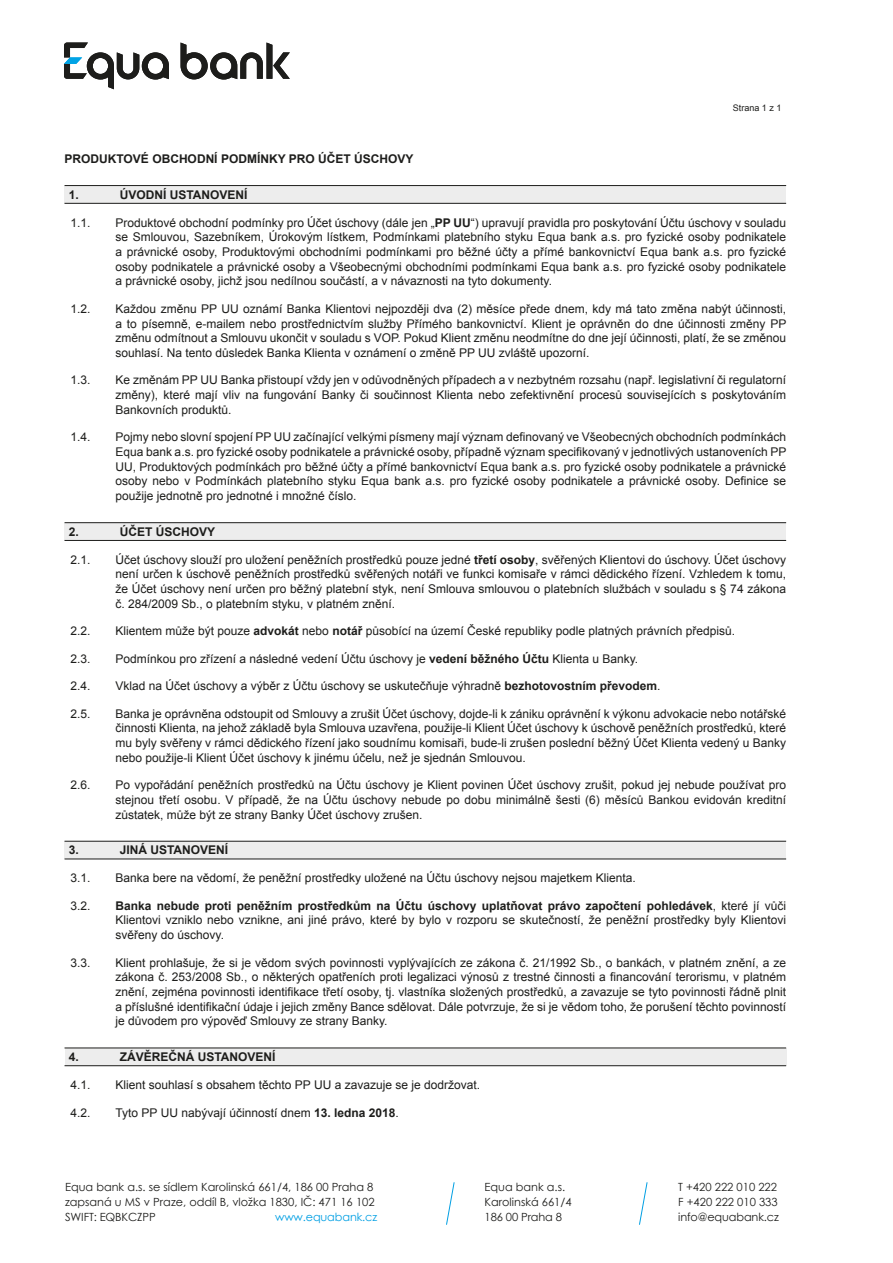
<style>
.page{position:relative;width:893px;height:1263px;background:#fff}
.page>*{position:absolute;margin:0;border:0;box-sizing:border-box;transform-origin:0 0}
.TEXT1{font:12px/14.7px "Arial CE";color:#1d1d1b;text-align:justify}
.XXX{font:700 12px "Arial CE";color:#1d1d1b}
.Normal_Indent{font:700 12px "Arial CE";color:#1d1d1b}
.t1{font:11.25px/15px "Century Gothic";color:#1d1d1b}
.t2{font:11.25px "Century Gothic";letter-spacing:-.01em;color:#009fe3}
.TEXT__odsaz{font:9px "Arial CE";color:#1d1d1b}
.s1{font-weight:700}
</style>
<div class="page">
<svg style="left:446px;top:1182px;width:9px;height:43px"></svg>
<svg style="left:639px;top:1182px;width:9px;height:43px"></svg>
<div style="left:65px;top:1048px;width:722px;height:18px;background:#ededed"></div>
<div style="left:65px;top:186px;width:721px;height:17px;background:#ededed"></div>
<div style="left:65px;top:523px;width:721px;height:17px;background:#ededed"></div>
<div style="left:65px;top:841px;width:721px;height:17px;background:#ededed"></div>
<svg style="left:181px;top:43px;width:109px;height:37px"></svg>
<svg style="left:64px;top:43px;width:105px;height:46px"></svg>
<hr style="left:65px;top:185px;width:721px;height:1px;background:#1d1d1b">
<hr style="left:65px;top:203px;width:721px;height:1px;background:#1d1d1b">
<hr style="left:65px;top:522px;width:721px;height:1px;background:#1d1d1b">
<hr style="left:65px;top:540px;width:721px;height:1px;background:#1d1d1b">
<hr style="left:65px;top:841px;width:721px;height:1px;background:#1d1d1b">
<hr style="left:65px;top:858px;width:721px;height:1px;background:#1d1d1b">
<hr style="left:65px;top:1047px;width:721px;height:1px;background:#1d1d1b">
<hr style="left:65px;top:1065px;width:721px;height:1px;background:#1d1d1b">
<p class="TEXT__odsaz" style="left:733px;top:102px;width:50px">Strana 1 z 1</p>
<p class="Normal_Indent" style="left:65px;top:151px;width:350px">PRODUKTOVÉ OBCHODNÍ PODMÍNKY PRO ÚČET ÚSCHOVY</p>
<p class="XXX" style="left:69px;top:187px;width:12px">1.</p>
<p class="XXX" style="left:120px;top:187px;width:129px">ÚVODNÍ USTANOVENÍ</p>
<p class="TEXT1" style="left:71px;top:215px;width:22px">1.1.</p>
<p class="TEXT1" style="left:116px;top:215px;width:672px">Produktové obchodní podmínky pro Účet úschovy (dále jen „<span class="s1">PP UU</span>“) upravují pravidla pro poskytování Účtu úschovy v souladu se Smlouvou, Sazebníkem, Úrokovým lístkem, Podmínkami platebního styku Equa bank a.s. pro fyzické osoby podnikatele a právnické osoby, Produktovými obchodními podmínkami pro běžné účty a přímé bankovnictví Equa bank a.s. pro fyzické osoby podnikatele a právnické osoby a Všeobecnými obchodními podmínkami Equa bank a.s. pro fyzické osoby podnikatele a právnické osoby, jichž jsou nedílnou součástí, a v návaznosti na tyto dokumenty.</p>
<p class="TEXT1" style="left:71px;top:302px;width:22px">1.2.</p>
<p class="TEXT1" style="left:116px;top:302px;width:672px">Každou změnu PP UU oznámí Banka Klientovi nejpozději dva (2) měsíce přede dnem, kdy má tato změna nabýt účinnosti, a to písemně, e-mailem nebo prostřednictvím služby Přímého bankovnictví. Klient je oprávněn do dne účinnosti změny PP změnu odmítnout a Smlouvu ukončit v souladu s VOP. Pokud Klient změnu neodmítne do dne její účinnosti, platí, že se změnou souhlasí. Na tento důsledek Banka Klienta v oznámení o změně PP UU zvláště upozorní.</p>
<p class="TEXT1" style="left:71px;top:373px;width:22px">1.3.</p>
<p class="TEXT1" style="left:116px;top:373px;width:672px">Ke změnám PP UU Banka přistoupí vždy jen v odůvodněných případech a v nezbytném rozsahu (např. legislativní či regulatorní změny), které mají vliv na fungování Banky či součinnost Klienta nebo zefektivnění procesů souvisejících s poskytováním Bankovních produktů.</p>
<p class="TEXT1" style="left:71px;top:430px;width:22px">1.4.</p>
<p class="TEXT1" style="left:116px;top:430px;width:672px">Pojmy nebo slovní spojení PP UU začínající velkými písmeny mají význam definovaný ve Všeobecných obchodních podmínkách Equa bank a.s. pro fyzické osoby podnikatele a právnické osoby, případně význam specifikovaný v jednotlivých ustanoveních PP UU, Produktových podmínkách pro běžné účty a přímé bankovnictví Equa bank a.s. pro fyzické osoby podnikatele a právnické osoby nebo v Podmínkách platebního styku Equa bank a.s. pro fyzické osoby podnikatele a právnické osoby. Definice se použije jednotně pro jednotné i množné číslo.</p>
<p class="XXX" style="left:69px;top:524px;width:12px">2.</p>
<p class="XXX" style="left:120px;top:524px;width:97px">ÚČET ÚSCHOVY</p>
<p class="TEXT1" style="left:71px;top:552px;width:22px">2.1.</p>
<p class="TEXT1" style="left:116px;top:552px;width:672px">Účet úschovy slouží pro uložení peněžních prostředků pouze jedné <span class="s1">třetí osoby</span>, svěřených Klientovi do úschovy. Účet úschovy není určen k úschově peněžních prostředků svěřených notáři ve funkci komisaře v rámci dědického řízení. Vzhledem k tomu, že Účet úschovy není určen pro běžný platební styk, není Smlouva smlouvou o platebních službách v souladu s § 74 zákona č. 284/2009 Sb., o platebním styku, v platném znění.</p>
<p class="TEXT1" style="left:71px;top:624px;width:22px">2.2.</p>
<p class="TEXT1" style="left:116px;top:624px;width:621px">Klientem může být pouze <span class="s1">advokát</span> nebo <span class="s1">notář</span> působící na území České republiky podle platných právních předpisů.</p>
<p class="TEXT1" style="left:71px;top:651px;width:22px">2.3.</p>
<p class="TEXT1" style="left:116px;top:651px;width:524px">Podmínkou pro zřízení a následné vedení Účtu úschovy je <span class="s1">vedení běžného Účtu</span> Klienta u Banky.</p>
<p class="TEXT1" style="left:71px;top:679px;width:22px">2.4.</p>
<p class="TEXT1" style="left:116px;top:679px;width:546px">Vklad na Účet úschovy a výběr z Účtu úschovy se uskutečňuje výhradně <span class="s1">bezhotovostním převodem</span>.</p>
<p class="TEXT1" style="left:71px;top:706px;width:22px">2.5.</p>
<p class="TEXT1" style="left:116px;top:706px;width:672px">Banka je oprávněna odstoupit od Smlouvy a zrušit Účet úschovy, dojde-li k zániku oprávnění k výkonu advokacie nebo notářské činnosti Klienta, na jehož základě byla Smlouva uzavřena, použije-li Klient Účet úschovy k úschově peněžních prostředků, které mu byly svěřeny v rámci dědického řízení jako soudnímu komisaři, bude-li zrušen poslední běžný Účet Klienta vedený u Banky nebo použije-li Klient Účet úschovy k jinému účelu, než je sjednán Smlouvou.</p>
<p class="TEXT1" style="left:71px;top:778px;width:22px">2.6.</p>
<p class="TEXT1" style="left:116px;top:778px;width:672px">Po vypořádání peněžních prostředků na Účtu úschovy je Klient povinen Účet úschovy zrušit, pokud jej nebude používat pro stejnou třetí osobu. V případě, že na Účtu úschovy nebude po dobu minimálně šesti (6) měsíců Bankou evidován kreditní zůstatek, může být ze strany Banky Účet úschovy zrušen.</p>
<p class="XXX" style="left:69px;top:843px;width:12px">3.</p>
<p class="XXX" style="left:120px;top:843px;width:110px">JINÁ USTANOVENÍ</p>
<p class="TEXT1" style="left:71px;top:871px;width:22px">3.1.</p>
<p class="TEXT1" style="left:116px;top:871px;width:522px">Banka bere na vědomí, že peněžní prostředky uložené na Účtu úschovy nejsou majetkem Klienta.</p>
<p class="TEXT1" style="left:71px;top:898px;width:22px">3.2.</p>
<p class="TEXT1" style="left:116px;top:898px;width:672px"><span class="s1">Banka nebude proti peněžním prostředkům na Účtu úschovy uplatňovat právo započtení pohledávek</span>, které jí vůči Klientovi vzniklo nebo vznikne, ani jiné právo, které by bylo v rozporu se skutečností, že peněžní prostředky byly Klientovi svěřeny do úschovy.</p>
<p class="TEXT1" style="left:71px;top:955px;width:22px">3.3.</p>
<p class="TEXT1" style="left:116px;top:955px;width:672px">Klient prohlašuje, že si je vědom svých povinnosti vyplývajících ze zákona č. 21/1992 Sb., o bankách, v platném znění, a ze zákona č. 253/2008 Sb., o některých opatřeních proti legalizaci výnosů z trestné činnosti a financování terorismu, v platném znění, zejména povinnosti identifikace třetí osoby, tj. vlastníka složených prostředků, a zavazuje se tyto povinnosti řádně plnit a příslušné identifikační údaje i jejich změny Bance sdělovat. Dále potvrzuje, že si je vědom toho, že porušení těchto povinností je důvodem pro výpověď Smlouvy ze strany Banky.</p>
<p class="XXX" style="left:69px;top:1050px;width:12px">4.</p>
<p class="XXX" style="left:120px;top:1050px;width:157px">ZÁVĚREČNÁ USTANOVENÍ</p>
<p class="TEXT1" style="left:71px;top:1078px;width:22px">4.1.</p>
<p class="TEXT1" style="left:116px;top:1078px;width:366px">Klient souhlasí s obsahem těchto PP UU a zavazuje se je dodržovat.</p>
<p class="TEXT1" style="left:71px;top:1105px;width:22px">4.2.</p>
<p class="TEXT1" style="left:116px;top:1105px;width:285px">Tyto PP UU nabývají účinností dnem <span class="s1">13. ledna 2018</span>.</p>
<p class="t1" style="left:65px;top:1179px;width:311px;text-align:justify">Equa bank a.s. se sídlem Karolinská 661/4, 186 00 Praha 8 zapsaná u MS v Praze, oddíl B, vložka 1830, IČ: 471 16 102<br>SWIFT: EQBKCZPP</p>
<p class="t2" style="left:275px;top:1209px;width:104px">www.equabank.cz</p>
<p class="t1" style="left:485px;top:1179px;width:89px">Equa bank a.s.<br>Karolinská 661/4<br>186 00 Praha 8</p>
<p class="t1" style="left:678px;top:1179px;width:102px">T +420 222 010 222<br>F +420 222 010 333 info@equabank.cz</p>
</div>
